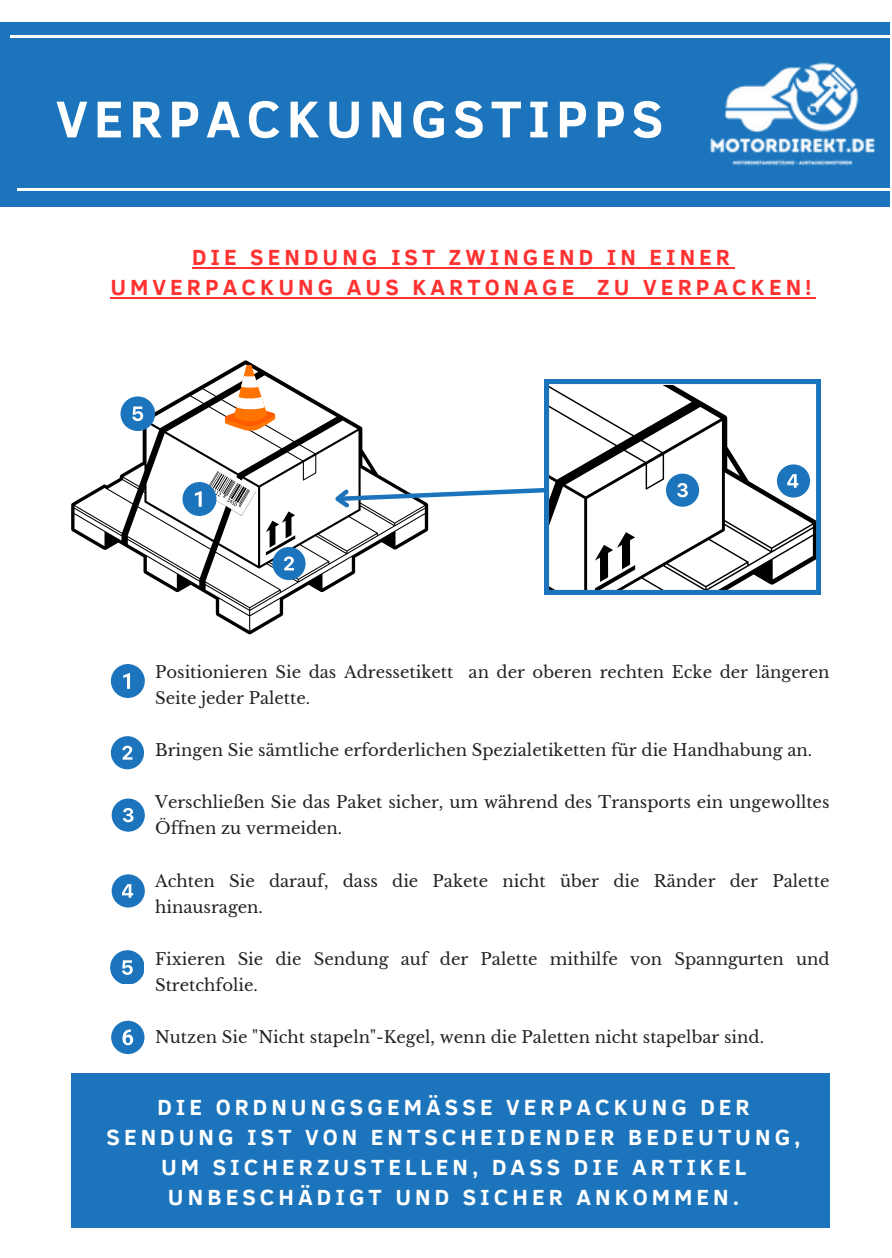
<style>
.page{position:relative;width:892px;height:1258px;background:#fff}
.page>*{position:absolute;margin:0;border:0;box-sizing:border-box;transform-origin:0 0}
.t1{font:700 52.8px "Clear Sans";letter-spacing:.11em;color:#fff}
.t2{font:700 22.5px/30px "Clear Sans";letter-spacing:.18em;color:#fff;text-align:center}
.t3{font:700 22.5px/30px "Clear Sans";letter-spacing:.18em;color:#ff3131;text-align:center}
.t4{font:16.5px/26.1px "Libre Baskerville";color:#222}
</style>
<div class="page">
<div style="left:0;top:22px;width:889px;height:184px;background:#1c75bc"></div>
<hr style="left:10px;top:35px;width:879px;height:2px;background:#fff">
<hr style="left:18px;top:188px;width:871px;height:2px;background:#fff">
<svg style="left:71px;top:360px;width:357px;height:274px"></svg>
<svg style="left:182px;top:464px;width:75px;height:53px"></svg>
<svg style="left:266px;top:511px;width:39px;height:69px"></svg>
<svg style="left:120px;top:396px;width:34px;height:34px"></svg>
<svg style="left:544px;top:379px;width:276px;height:215px"></svg>
<svg style="left:329px;top:485px;width:220px;height:27px"></svg>
<div style="left:71px;top:1073px;width:758px;height:155px;background:#1c75bc"></div>
<svg style="left:111px;top:664px;width:33px;height:34px"></svg>
<svg style="left:111px;top:736px;width:33px;height:33px"></svg>
<svg style="left:112px;top:798px;width:33px;height:34px"></svg>
<svg style="left:112px;top:874px;width:33px;height:33px"></svg>
<svg style="left:110px;top:950px;width:34px;height:34px"></svg>
<svg style="left:222px;top:365px;width:53px;height:67px"></svg>
<svg style="left:111px;top:1021px;width:33px;height:33px"></svg>
<img style="left:681px;top:37px;width:208px;height:170px">
<hr style="left:192px;top:267px;width:542px;height:2px;background:#ff3131">
<hr style="left:110px;top:297px;width:468px;height:2px;background:#ff3131">
<svg style="left:578px;top:297px;width:19px;height:2px"></svg>
<hr style="left:597px;top:297px;width:218px;height:2px;background:#ff3131">
<p class="t1" style="left:56px;top:81px;width:609px">VERPACKUNGSTIPPS</p>
<p class="t3" style="left:110px;top:241px;width:702px">DIE SENDUNG IST ZWINGEND IN EINER<br>UMVERPACKUNG AUS KARTONAGE ZU VERPACKEN!</p>
<p class="t4" style="left:155px;top:659px;width:675px">Positionieren Sie das Adressetikett an der oberen rechten Ecke der längeren<br>Seite jeder Palette.</p>
<p class="t4" style="left:155px;top:737px;width:658px">Bringen Sie sämtliche erforderlichen Spezialetiketten für die Handhabung an.</p>
<p class="t4" style="left:155px;top:789px;width:675px">Verschließen Sie das Paket sicher, um während des Transports ein ungewolltes<br>Öffnen zu vermeiden.</p>
<p class="t4" style="left:155px;top:868px;width:675px">Achten Sie darauf, dass die Pakete nicht über die Ränder der Palette hinausragen.</p>
<p class="t4" style="left:155px;top:946px;width:675px">Fixieren Sie die Sendung auf der Palette mithilfe von Spanngurten und<br>Stretchfolie.</p>
<p class="t4" style="left:155px;top:1024px;width:610px">Nutzen Sie "Nicht stapeln"-Kegel, wenn die Paletten nicht stapelbar sind.</p>
<p class="t2" style="left:106px;top:1090px;width:695px">DIE ORDNUNGSGEMÄSSE VERPACKUNG DER SENDUNG IST VON ENTSCHEIDENDER BEDEUTUNG, UM SICHERZUSTELLEN, DASS DIE ARTIKEL UNBESCHÄDIGT UND SICHER ANKOMMEN.</p>
</div>
